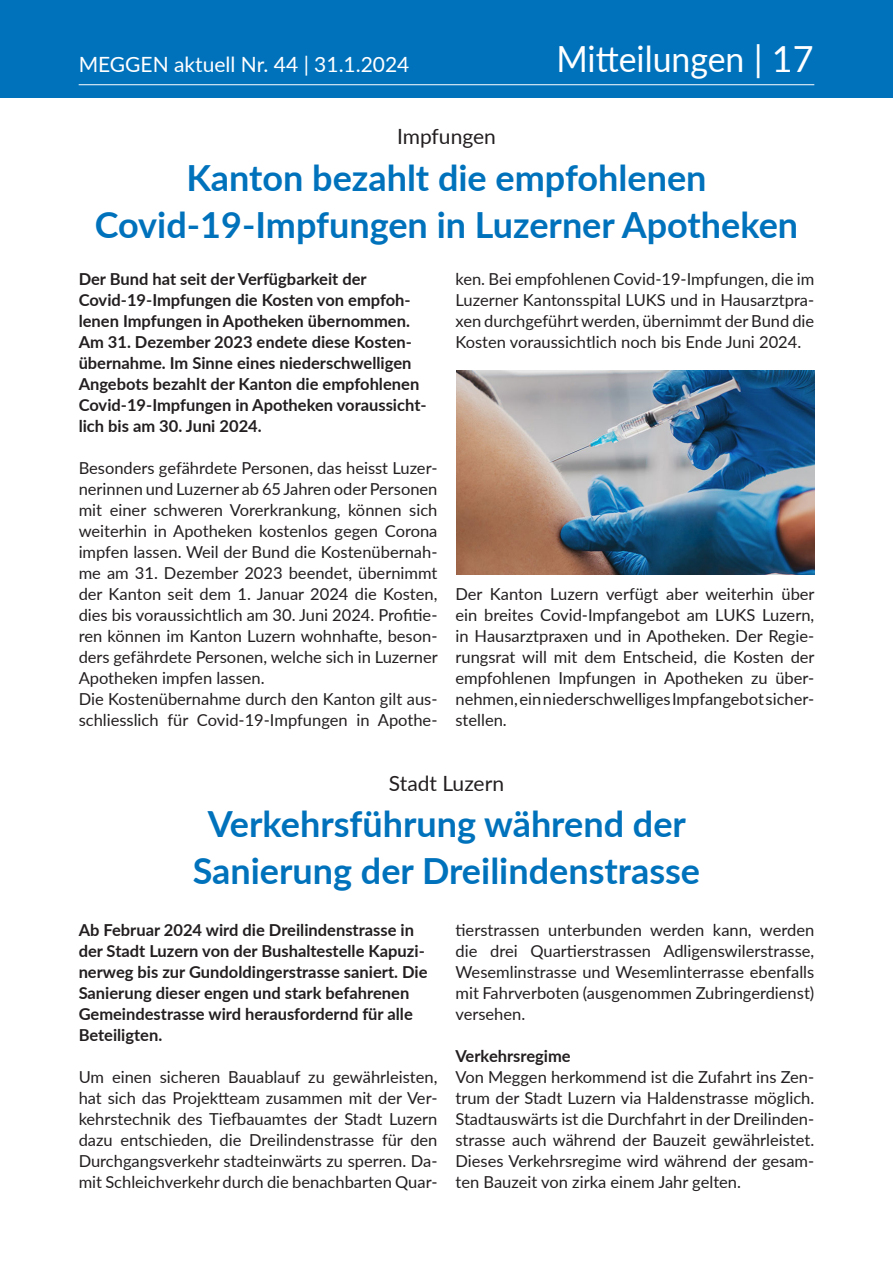
<style>
.page{position:relative;width:893px;height:1263px;background:#fff}
.page>*{position:absolute;margin:0;border:0;box-sizing:border-box;transform-origin:0 0}
.t1{font:700 36px/46.5px "Lato";color:#0072bc;text-align:center}
.t2{font:36px "Lato";color:#fff;scale:.94 1}
.t3{font:21px "Lato";color:#fff}
.t4{font:21px "Lato";color:#231f20}
.t5{font:16.5px/21px "Lato";color:#231f20;text-align:justify}
.t6{font:700 16.5px/21px "Lato";color:#231f20}
</style>
<div class="page">
<div style="left:0;top:0;width:893px;height:98px;background:#0072bc"></div>
<hr style="left:79px;top:84px;width:735px;height:1px;background:#fff">
<img style="left:456px;top:370px;width:358px;height:204px">
<p class="t3" style="left:79px;top:49px;width:332px">MEGGEN aktuell Nr. 44 | 31.1.2024</p>
<h1 class="t2" style="left:556px;top:33px;width:275px">Mitteilungen | 17</h1>
<p class="t4" style="left:397px;top:122px;width:100px">Impfungen</p>
<h1 class="t1" style="left:95px;top:153px;width:705px">Kanton bezahlt die empfohlenen<br>Covid-19-Impfungen in Luzerner Apotheken</h1>
<p class="t6" style="left:79px;top:268px;width:349px">Der Bund hat seit der Verfügbarkeit der Covid-19-Impfungen die Kosten von empfoh&shy;lenen Impfungen in Apotheken übernommen.<br>Am 31. Dezember 2023 endete diese Kosten&shy;übernahme. Im Sinne eines niederschwelligen Angebots bezahlt der Kanton die empfohlenen Covid-19-Impfungen in Apotheken voraussicht&shy;lich bis am 30. Juni 2024.</p>
<p class="t5" style="left:79px;top:457px;width:361px;text-align:left">Besonders gefährdete Personen, das heisst Luzer&shy;nerinnen und Luzerner ab 65 Jahren oder Personen mit einer schweren Vorerkrankung, können sich weiterhin in Apotheken kostenlos gegen Corona impfen lassen. Weil der Bund die Kostenübernah&shy;me am 31. Dezember 2023 beendet, übernimmt der Kanton seit dem 1. Januar 2024 die Kosten, dies bis voraussichtlich am 30. Juni 2024. Profitie&shy;ren können im Kanton Luzern wohnhafte, beson&shy;ders gefährdete Personen, welche sich in Luzerner Apotheken impfen lassen.<br>Die Kostenübernahme durch den Kanton gilt aus&shy;schliesslich für Covid-19-Impfungen in Apothe-</p>
<p class="t5" style="left:455px;top:268px;width:360px">ken. Bei empfohlenen Covid-19-Impfungen, die im Luzerner Kantonsspital LUKS und in Hausarztpra&shy;xen durchgeführt werden, übernimmt der Bund die Kosten voraussichtlich noch bis Ende Juni 2024.</p>
<p class="t5" style="left:455px;top:583px;width:361px">Der Kanton Luzern verfügt aber weiterhin über ein breites Covid-Impfangebot am LUKS Luzern, in Hausarztpraxen und in Apotheken. Der Regie&shy;rungsrat will mit dem Entscheid, die Kosten der empfohlenen Impfungen in Apotheken zu über&shy;nehmen, ein niederschwelliges Impfangebot sicher&shy;stellen.</p>
<p class="t4" style="left:389px;top:768px;width:117px">Stadt Luzern</p>
<h1 class="t1" style="left:193px;top:799px;width:509px">Verkehrsführung während der<br>Sanierung der Dreilindenstrasse</h1>
<p class="t6" style="left:79px;top:919px;width:350px">Ab Februar 2024 wird die Dreilindenstrasse in der Stadt Luzern von der Bushaltestelle Kapuzi&shy;nerweg bis zur Gundoldingerstrasse saniert. Die Sanierung dieser engen und stark befahrenen Gemeindestrasse wird herausfordernd für alle Beteiligten.</p>
<p class="t5" style="left:79px;top:1066px;width:360px">Um einen sicheren Bauablauf zu gewährleisten, hat sich das Projektteam zusammen mit der Ver&shy;kehrstechnik des Tiefbauamtes der Stadt Luzern dazu entschieden, die Dreilindenstrasse für den Durchgangsverkehr stadteinwärts zu sperren. Da&shy;mit Schleichverkehr durch die benachbarten Quar-</p>
<p class="t5" style="left:455px;top:919px;width:360px">tierstrassen unterbunden werden kann, werden die drei Quartierstrassen Adligenswilerstrasse, Wesemlinstrasse und Wesemlinterrasse ebenfalls mit Fahrverboten (ausgenommen Zubringerdienst) versehen.</p>
<p class="t6" style="left:455px;top:1045px;width:117px">Verkehrsregime</p>
<p class="t5" style="left:455px;top:1066px;width:360px">Von Meggen herkommend ist die Zufahrt ins Zen&shy;trum der Stadt Luzern via Haldenstrasse möglich.<br>Stadtauswärts ist die Durchfahrt in der Dreilinden&shy;strasse auch während der Bauzeit gewährleistet.<br>Dieses Verkehrsregime wird während der gesam&shy;ten Bauzeit von zirka einem Jahr gelten.</p>
</div>
